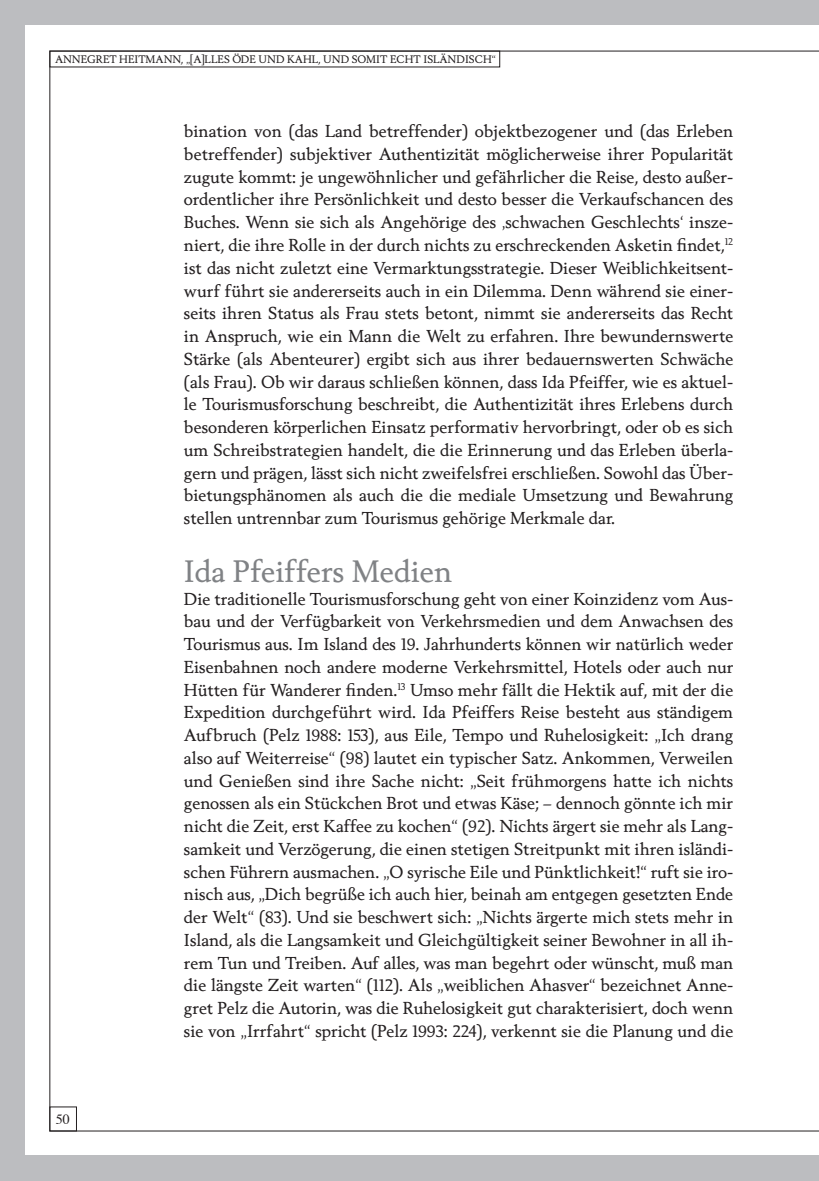
<style>
.page{position:relative;width:819px;height:1181px;background:#fff}
.page>*{position:absolute;margin:0;border:0;box-sizing:border-box;transform-origin:0 0}
.t1{font:29.75px "Berling Nova Text";color:#808285}
.t2{font:16.62px/22.8px "Berling Nova Text";color:#231f20;text-align:justify}
.t3{font:14px "Times";color:#231f20}
.t4{font:10.5px "Berling Nova Text";color:#231f20}
</style>
<div class="page">
<div style="left:0;top:0;width:25px;height:1181px;background:#bcbdc0"></div>
<div style="left:0;top:0;width:819px;height:25px;background:#bcbdc0"></div>
<div style="left:0;top:1155px;width:819px;height:26px;background:#bcbdc0"></div>
<div style="left:50px;top:51px;width:450px;height:16px;border:1px solid #231f20"></div>
<p class="t4" style="left:55px;top:53px;width:17px">Annegret</p>
<p class="t4" style="left:119px;top:53px;width:18px">Heitmann</p>
<p class="t4" style="left:181px;top:53px;width:31px">, „[A]lles</p>
<p class="t4" style="left:232px;top:53px;width:9px">öde</p>
<p class="t4" style="left:258px;top:53px;width:10px">und</p>
<p class="t4" style="left:287px;top:53px;width:9px">kahl</p>
<p class="t4" style="left:318px;top:53px;width:15px">, und</p>
<p class="t4" style="left:352px;top:53px;width:8px">somit</p>
<p class="t4" style="left:390px;top:53px;width:9px">echt</p>
<p class="t4" style="left:423px;top:53px;width:33px">isländisch</p>
<p class="t4" style="left:491px;top:53px;width:6px">“</p>
<p class="t3" style="left:56px;top:1105px;width:16px">50</p>
<p class="t2" style="left:184px;top:119px;width:551px">bination von (das Land betreffender) objektbezogener und (das Erleben betreffender) subjektiver Authentizität möglicherweise ihrer Popularität zugute kommt: je ungewöhnlicher und gefährlicher die Reise, desto außer&shy;ordentlicher ihre Persönlichkeit und desto besser die Verkaufschancen des Buches. Wenn sie sich als Angehörige des ‚schwachen Geschlechts‘ insze&shy;niert, die ihre Rolle in der durch nichts zu erschreckenden Asketin findet,<sup>12 </sup>ist das nicht zuletzt eine Vermarktungsstrategie. Dieser Weiblichkeitsent&shy;wurf führt sie andererseits auch in ein Dilemma. Denn während sie einer&shy;seits ihren Status als Frau stets betont, nimmt sie andererseits das Recht in Anspruch, wie ein Mann die Welt zu erfahren. Ihre bewundernswerte Stärke (als Abenteurer) ergibt sich aus ihrer bedauernswerten Schwäche (als Frau). Ob wir daraus schließen können, dass Ida Pfeiffer, wie es aktuel&shy;le Tourismusforschung beschreibt, die Authentizität ihres Erlebens durch besonderen körperlichen Einsatz performativ hervorbringt, oder ob es sich um Schreibstrategien handelt, die die Erinnerung und das Erleben überla&shy;gern und prägen, lässt sich nicht zweifelsfrei erschließen. Sowohl das Über&shy;bietungsphänomen als auch die die mediale Umsetzung und Bewahrung stellen untrennbar zum Tourismus gehörige Merkmale dar.</p>
<h1 class="t1" style="left:184px;top:552px;width:270px">Ida Pfeiffers Medien</h1>
<p class="t2" style="left:184px;top:587px;width:551px">Die traditionelle Tourismusforschung geht von einer Koinzidenz vom Aus&shy;bau und der Verfügbarkeit von Verkehrsmedien und dem Anwachsen des Tourismus aus. Im Island des 19. Jahrhunderts können wir natürlich weder Eisenbahnen noch andere moderne Verkehrsmittel, Hotels oder auch nur Hütten für Wanderer finden.<sup>13</sup> Umso mehr fällt die Hektik auf, mit der die Expedition durchgeführt wird. Ida Pfeiffers Reise besteht aus ständigem Aufbruch (Pelz 1988: 153), aus Eile, Tempo und Ruhelosigkeit: „Ich drang also auf Weiterreise“ (98) lautet ein typischer Satz. Ankommen, Verweilen und Genießen sind ihre Sache nicht: „Seit frühmorgens hatte ich nichts genossen als ein Stückchen Brot und etwas Käse; – dennoch gönnte ich mir nicht die Zeit, erst Kaffee zu kochen“ (92). Nichts ärgert sie mehr als Lang&shy;samkeit und Verzögerung, die einen stetigen Streitpunkt mit ihren isländi&shy;schen Führern ausmachen. „O syrische Eile und Pünktlichkeit!“ ruft sie iro&shy;nisch aus, „Dich begrüße ich auch hier, beinah am entgegen gesetzten Ende der Welt“ (83). Und sie beschwert sich: „Nichts ärgerte mich stets mehr in Island, als die Langsamkeit und Gleichgültigkeit seiner Bewohner in all ih&shy;rem Tun und Treiben. Auf alles, was man begehrt oder wünscht, muß man die längste Zeit warten“ (112). Als „weiblichen Ahasver“ bezeichnet Anne&shy;gret Pelz die Autorin, was die Ruhelosigkeit gut charakterisiert, doch wenn sie von „Irrfahrt“ spricht (Pelz 1993: 224), verkennt sie die Planung und die</p>
</div>
